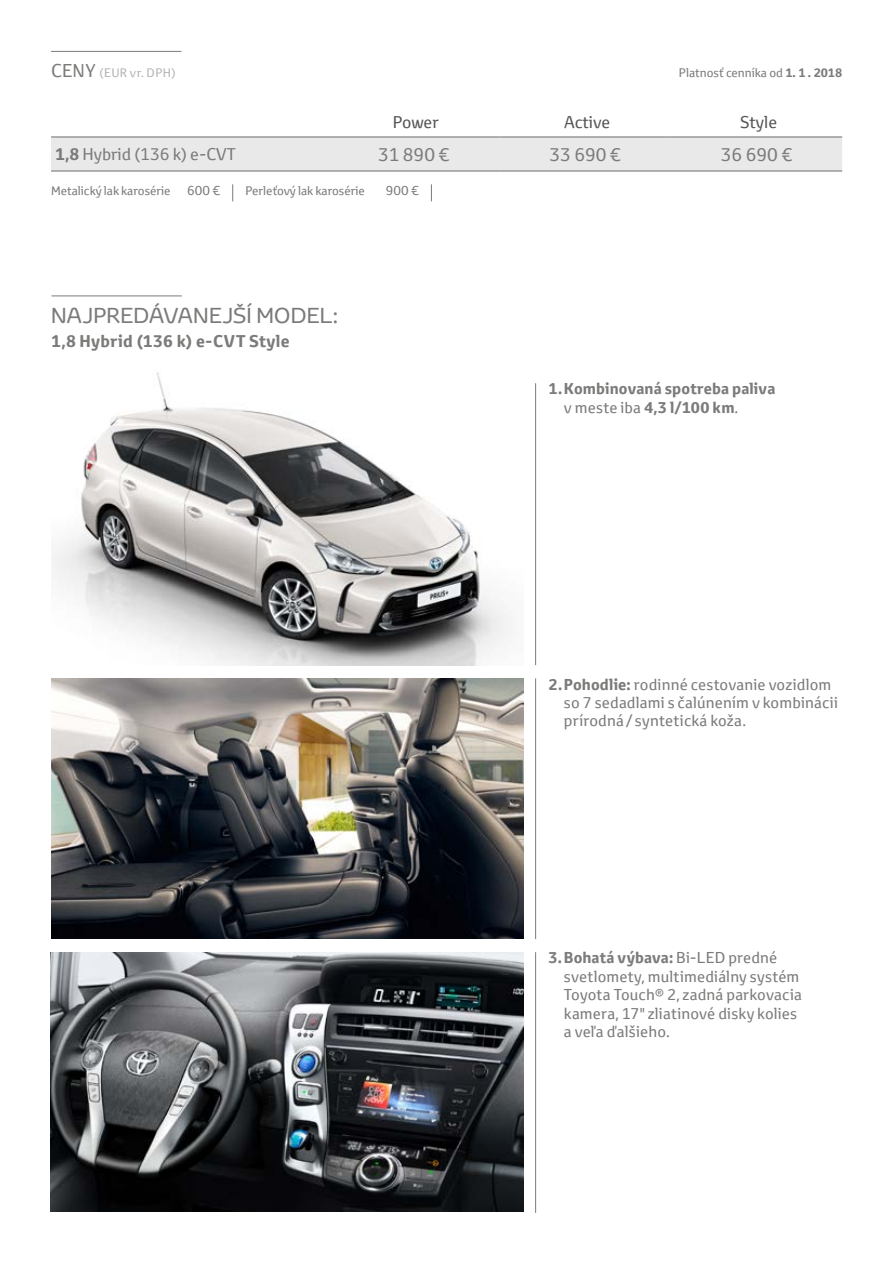
<style>
.page{position:relative;width:889px;height:1263px;background:#fff}
.page>*{position:absolute;margin:0;border:0;box-sizing:border-box;transform-origin:0 0}
.t1{font:21px "Toyota Display";letter-spacing:.01em;color:#7b7b7a}
.t2{font:18px "Toyota Text";color:#7b7b7a}
.t3{font:700 16.5px "Toyota Text";letter-spacing:.02em;color:#7b7b7a}
.t4{font:16.5px "Toyota Text";color:#7b7b7a}
.t5{font:16.5px "Toyota Text";color:#565656}
.t6{font:15.3px/18.3px "Toyota Text";letter-spacing:.01em;color:#7b7b7a}
.t7{font:700 15.3px/18.3px "Toyota Text";letter-spacing:.005em;color:#7b7b7a}
.t8{font:12.75px "Toyota Text";color:#7b7b7a}
.t9{font:12px "Toyota Text";color:#7b7b7a}
.t10{font:12px "Toyota Text";letter-spacing:.03em;color:#b3b4b5}
.s1{font-size:18px;color:#7b7b7a}
.s2{font-weight:700}
.s3{font-weight:400}
</style>
<div class="page">
<img style="left:51px;top:372px;width:460px;height:293px">
<img style="left:50px;top:952px;width:473px;height:260px">
<img style="left:51px;top:678px;width:472px;height:260px">
<hr style="left:51px;top:51px;width:130px;height:1px;background:#7b7b7a">
<div style="left:51px;top:138px;width:791px;height:32px;background:#e9e9e9"></div>
<hr style="left:51px;top:136px;width:277px;height:2px;background:#7b7b7a">
<hr style="left:328px;top:136px;width:171px;height:2px;background:#7b7b7a">
<hr style="left:499px;top:136px;width:172px;height:2px;background:#7b7b7a">
<hr style="left:671px;top:136px;width:171px;height:2px;background:#7b7b7a">
<hr style="left:51px;top:170px;width:277px;height:2px;background:#7b7b7a">
<hr style="left:328px;top:170px;width:171px;height:2px;background:#7b7b7a">
<hr style="left:499px;top:170px;width:172px;height:2px;background:#7b7b7a">
<hr style="left:671px;top:170px;width:171px;height:2px;background:#7b7b7a">
<svg style="left:232px;top:184px;width:1px;height:17px"></svg>
<svg style="left:431px;top:184px;width:1px;height:17px"></svg>
<hr style="left:51px;top:296px;width:131px;height:1px;background:#7b7b7a">
<hr style="left:535px;top:383px;width:1px;height:282px;background:#7b7b7a">
<hr style="left:535px;top:678px;width:1px;height:261px;background:#7b7b7a">
<hr style="left:535px;top:952px;width:1px;height:261px;background:#7b7b7a">
<p class="t10" style="left:51px;top:65px;width:126px"><span class="s1">CENY</span> (EUR vr. DPH)</p>
<p class="t9" style="left:679px;top:65px;width:165px">Platnosť cenníka od <span class="s2">1. 1 . 2018</span></p>
<p class="t5" style="left:393px;top:112px;width:47px">Power</p>
<p class="t5" style="left:564px;top:112px;width:48px">Active</p>
<p class="t5" style="left:740px;top:112px;width:38px">Style</p>
<p class="t4" style="left:55px;top:143px;width:182px"><span class="s2">1,8</span> Hybrid (136 k) e‑CVT</p>
<p class="t2" style="left:378px;top:142px;width:73px">31 890 €</p>
<p class="t2" style="left:549px;top:142px;width:73px">33 690 €</p>
<p class="t2" style="left:721px;top:142px;width:73px">36 690 €</p>
<p class="t9" style="left:51px;top:183px;width:121px">Metalický lak karosérie</p>
<p class="t8" style="left:187px;top:182px;width:34px">600 €</p>
<p class="t9" style="left:245px;top:183px;width:121px">Perleťový lak karosérie</p>
<p class="t8" style="left:386px;top:182px;width:34px">900 €</p>
<h1 class="t1" style="left:51px;top:301px;width:288px">NAJPREDÁVANEJŠÍ MODEL:</h1>
<p class="t3" style="left:51px;top:330px;width:240px">1,8 Hybrid (136 k) e‑CVT Style</p>
<p class="t7" style="left:564px;top:380px;width:213px;text-indent:-15px">1.Kombinovaná spotreba paliva <span class="s3">v meste iba</span> 4,3 l/100 km<span class="s3">.</span></p>
<p class="t6" style="left:564px;top:675px;width:276px;text-indent:-15px"><span class="s2">2.Pohodlie:</span> rodinné cestovanie vozidlom so 7 sedadlami s čalúnením v kombinácii prírodná/ syntetická koža.</p>
<p class="t6" style="left:564px;top:948px;width:239px;text-indent:-15px"><span class="s2">3.Bohatá výbava:</span> Bi‑LED predné svetlomety, multimediálny systém<br>Toyota Touch® 2, zadná parkovacia kamera, 17" zliatinové disky kolies a veľa ďalšieho.</p>
</div>
